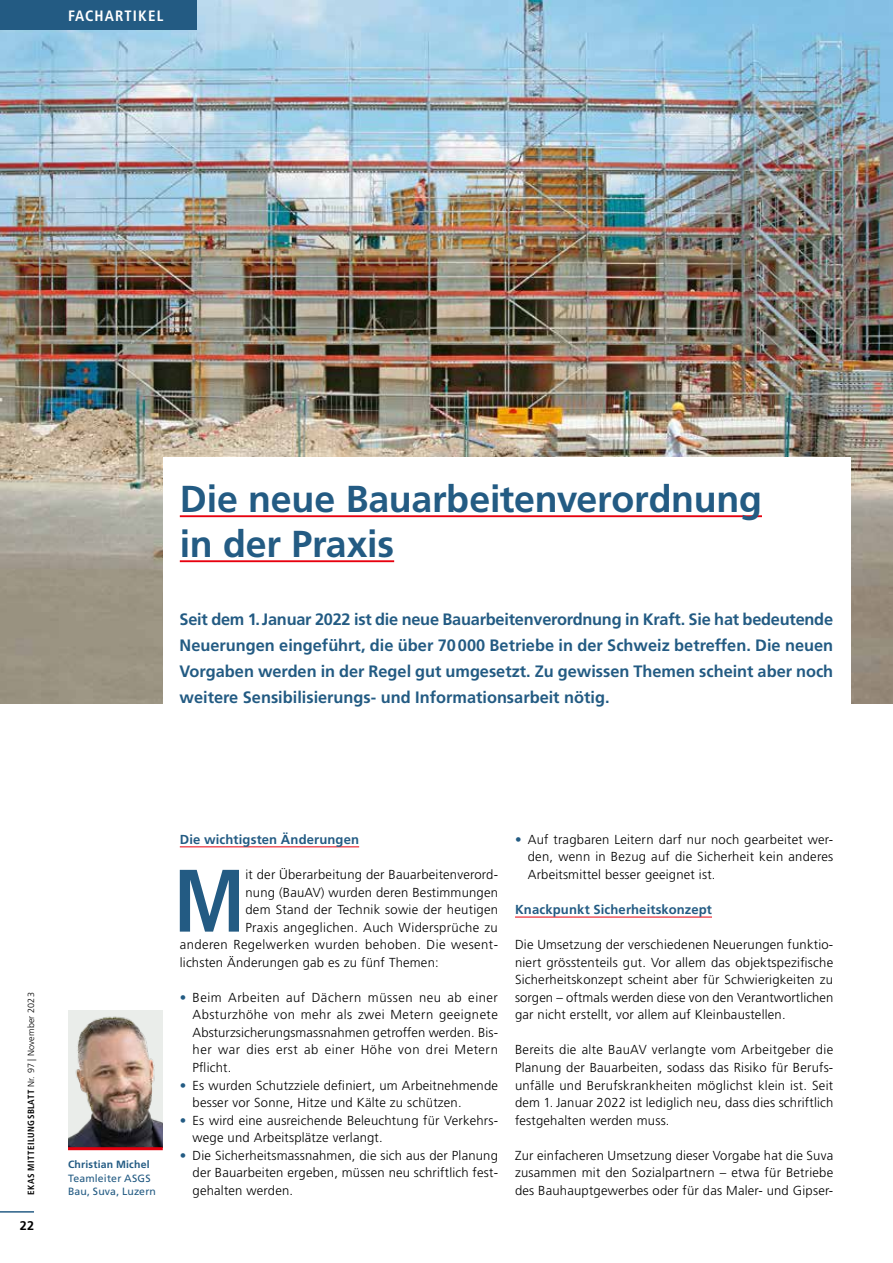
<style>
.page{position:relative;width:893px;height:1263px;background:#fff}
.page>*{position:absolute;margin:0;border:0;box-sizing:border-box;transform-origin:0 0}
.t1{font:700 condensed 88.5px "Frutiger LT Std";color:#235b83}
.t2{font:700 37.5px/45px "Frutiger LT Std";letter-spacing:-.005em;color:#235b83}
.t3{font:700 16.5px/26.2px "Frutiger LT Std";color:#235b83;text-align:justify}
.t4{font:700 condensed 15px "Frutiger LT Std";letter-spacing:.08em;color:#fff}
.t5{font:300 13.05px/17.5px "Frutiger LT Std";letter-spacing:.015em;color:#000;text-align:justify}
.t6{font:700 13.05px "Frutiger LT Std";letter-spacing:.01em;color:#235b83}
.t7{font:700 12.6px "Frutiger LT Std";color:#000}
.t8{font:10.5px/13.2px "Frutiger LT Std";letter-spacing:.015em;color:#235b83}
.t9{font:700 10.5px "Frutiger LT Std";letter-spacing:.02em;color:#235b83}
.t10{font:700 condensed 9px "Frutiger LT Std";letter-spacing:.05em;color:#000}
.s1{font-weight:300;font-stretch:normal}
.s2{color:#235b83}
</style>
<div class="page">
<img style="left:0;top:0;width:893px;height:703px">
<div style="left:163px;top:458px;width:688px;height:286px;background:#fff"></div>
<hr style="left:180px;top:846px;width:179px;height:1px;background:#e7000e">
<hr style="left:515px;top:917px;width:197px;height:1px;background:#e7000e">
<hr style="left:180px;top:515px;width:582px;height:2px;background:#e7000e">
<hr style="left:180px;top:560px;width:214px;height:2px;background:#e7000e">
<div style="left:0;top:0;width:196px;height:30px;background:#235b83"></div>
<img style="left:68px;top:1010px;width:95px;height:137px">
<hr style="left:68px;top:1147px;width:95px;height:3px;background:#e7000e">
<hr style="left:0;top:1211px;width:34px;height:1px;background:#235b83">
<p class="t4" style="left:68px;top:6px;width:97px">FACHARTIKEL</p>
<h2 class="t2" style="left:180px;top:476px;width:584px">Die neue Bauarbeitenverordnung in der Praxis</h2>
<p class="t3" style="left:180px;top:606px;width:655px">Seit dem 1.Januar 2022 ist die neue Bauarbeitenverordnung in Kraft. Sie hat bedeutende Neuerungen eingeführt, die über 70000 Betriebe in der Schweiz betreffen. Die neuen Vorgaben werden in der Regel gut umgesetzt. Zu gewissen Themen scheint aber noch weitere Sensibilisierungs- und Informationsarbeit nötig.</p>
<p class="t10" style="left:26px;top:1195px;width:204px;rotate:-90deg">EKAS MITTEILUNGSBLATT <span class="s1">Nr. 97 | November 2023</span></p>
<p class="t7" style="left:20px;top:1218px;width:16px">22</p>
<p class="t9" style="left:68px;top:1159px;width:83px">Christian Michel</p>
<p class="t8" style="left:68px;top:1171px;width:89px">Teamleiter ASGS<br>Bau, Suva, Luzern</p>
<p class="t6" style="left:180px;top:832px;width:181px">Die wichtigsten Änderungen</p>
<h1 class="t1" style="left:173px;top:848px;width:74px">M</h1>
<p class="t5" style="left:245px;top:866px;width:254px">it der Überarbeitung der Bauarbeitenverord-</p>
<p class="t5" style="left:245px;top:883px;width:254px">nung (BauAV) wurden deren Bestimmungen</p>
<p class="t5" style="left:245px;top:901px;width:254px">dem Stand der Technik sowie der heutigen</p>
<p class="t5" style="left:245px;top:918px;width:254px">Praxis angeglichen. Auch Widersprüche zu</p>
<p class="t5" style="left:180px;top:936px;width:320px">anderen Regelwerken wurden behoben. Die wesent-</p>
<p class="t5" style="left:180px;top:954px;width:260px">lichsten Änderungen gab es zu fünf Themen:</p>
<p class="t5" style="left:193px;top:989px;width:307px;text-indent:-13px"><span class="s2">•</span> Beim Arbeiten auf Dächern müssen neu ab einer Absturzhöhe von mehr als zwei Metern geeignete Absturzsicherungsmassnahmen getroffen werden. Bis&shy;her war dies erst ab einer Höhe von drei Metern Pflicht.</p>
<p class="t5" style="left:193px;top:1076px;width:307px;text-indent:-13px"><span class="s2">•</span> Es wurden Schutzziele definiert, um Arbeitnehmende besser vor Sonne, Hitze und Kälte zu schützen.</p>
<p class="t5" style="left:193px;top:1111px;width:307px;text-indent:-13px"><span class="s2">•</span> Es wird eine ausreichende Beleuchtung für Verkehrs&shy;wege und Arbeitsplätze verlangt.</p>
<p class="t5" style="left:193px;top:1147px;width:307px;text-indent:-13px"><span class="s2">•</span> Die Sicherheitsmassnahmen, die sich aus der Planung der Bauarbeiten ergeben, müssen neu schriftlich fest&shy;gehalten werden.</p>
<p class="t5" style="left:528px;top:831px;width:307px;text-indent:-13px"><span class="s2">•</span> Auf tragbaren Leitern darf nur noch gearbeitet wer&shy;den, wenn in Bezug auf die Sicherheit kein anderes Arbeitsmittel besser geeignet ist.</p>
<p class="t6" style="left:515px;top:902px;width:198px">Knackpunkt Sicherheitskonzept</p>
<p class="t5" style="left:515px;top:936px;width:320px">Die Umsetzung der verschiedenen Neuerungen funktio&shy;niert grösstenteils gut. Vor allem das objektspezifische Sicherheitskonzept scheint aber für Schwierigkeiten zu sorgen – oftmals werden diese von den Verantwortlichen gar nicht erstellt, vor allem auf Kleinbaustellen.</p>
<p class="t5" style="left:515px;top:1041px;width:320px">Bereits die alte BauAV verlangte vom Arbeitgeber die Planung der Bauarbeiten, sodass das Risiko für Berufs&shy;unfälle und Berufskrankheiten möglichst klein ist. Seit dem 1. Januar 2022 ist lediglich neu, dass dies schriftlich festgehalten werden muss.</p>
<p class="t5" style="left:515px;top:1147px;width:320px">Zur einfacheren Umsetzung dieser Vorgabe hat die Suva zusammen mit den Sozialpartnern – etwa für Betriebe des Bauhauptgewerbes oder für das Maler- und Gipser-</p>
</div>
